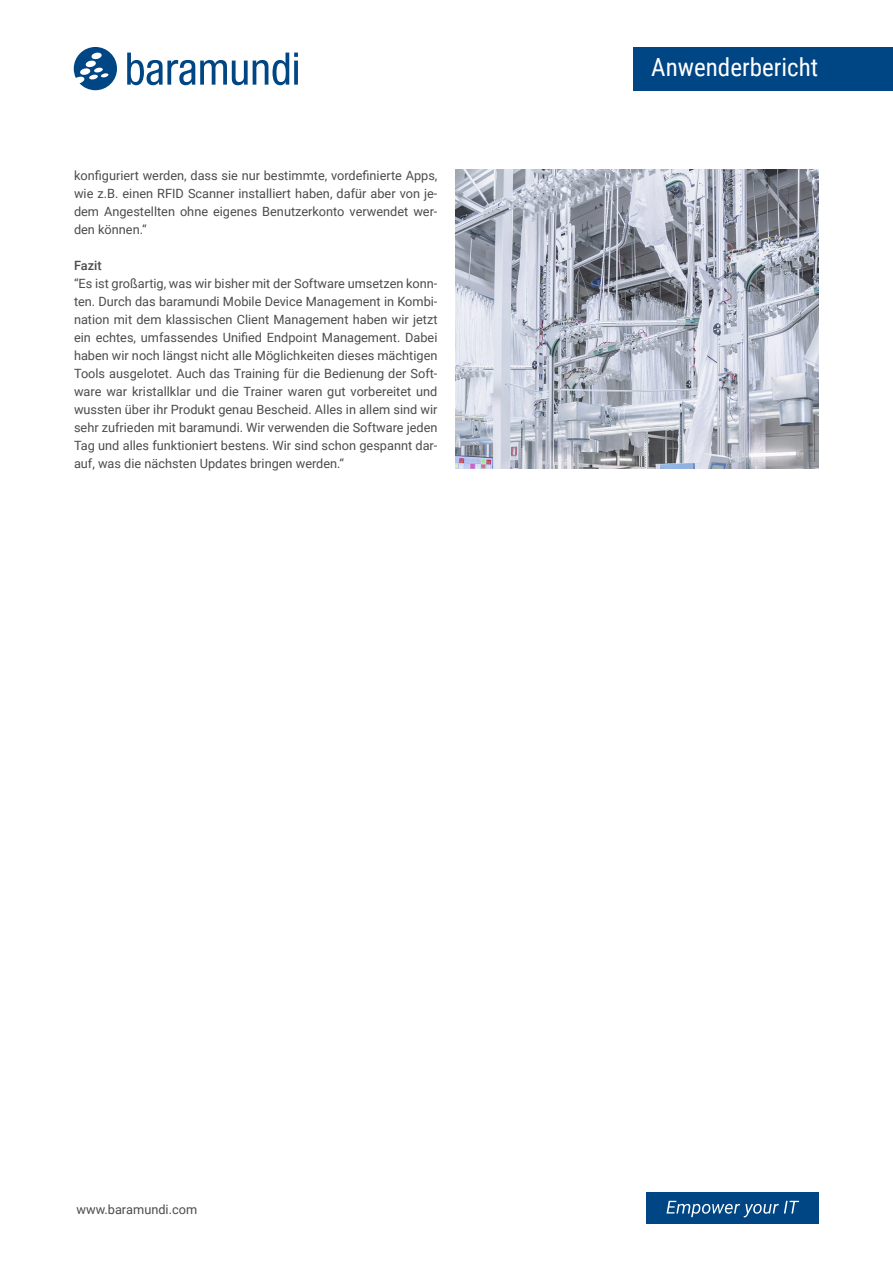
<style>
.page{position:relative;width:893px;height:1263px;background:#fff}
.page>*{position:absolute;margin:0;border:0;box-sizing:border-box;transform-origin:0 0}
.t1{font:25.05px "Roboto Condensed";color:#fff}
._05_Grundschrift{font:12.75px/18px "Roboto";color:#4b4c4d;text-align:justify}
._05_Grundschrift-2{font:500 12.75px "Roboto";color:#4b4c4d}
</style>
<div class="page">
<svg style="left:74px;top:47px;width:43px;height:43px"></svg>
<svg style="left:127px;top:53px;width:171px;height:32px"></svg>
<div style="left:633px;top:47px;width:260px;height:43px;background:#004684"></div>
<div style="left:646px;top:1193px;width:173px;height:31px;background:#004684"></div>
<svg style="left:666px;top:1201px;width:133px;height:16px"></svg>
<img style="left:455px;top:169px;width:363px;height:299px">
<p class="_05_Grundschrift" style="left:74px;top:166px;width:365px">konfiguriert werden, dass sie nur bestimmte, vordefinierte Apps, wie z.B. einen RFID Scanner installiert haben, dafür aber von je&shy;dem Angestellten ohne eigenes Benutzerkonto verwendet wer&shy;den können.“</p>
<p class="_05_Grundschrift-2" style="left:74px;top:257px;width:29px">Fazit</p>
<p class="_05_Grundschrift" style="left:74px;top:274px;width:365px">“Es ist großartig, was wir bisher mit der Software umsetzen konn&shy;ten. Durch das baramundi Mobile Device Management in Kombi&shy;nation mit dem klassischen Client Management haben wir jetzt ein echtes, umfassendes Unified Endpoint Management. Dabei haben wir noch längst nicht alle Möglichkeiten dieses mächtigen Tools ausgelotet. Auch das Training für die Bedienung der Soft&shy;ware war kristallklar und die Trainer waren gut vorbereitet und wussten über ihr Produkt genau Bescheid. Alles in allem sind wir sehr zufrieden mit baramundi. Wir verwenden die Software jeden Tag und alles funktioniert bestens. Wir sind schon gespannt dar&shy;auf, was die nächsten Updates bringen werden.“</p>
<h1 class="t1" style="left:651px;top:50px;width:168px">Anwenderbericht</h1>
<p class="_05_Grundschrift" style="left:77px;top:1200px;width:122px">www.baramundi.com</p>
</div>
